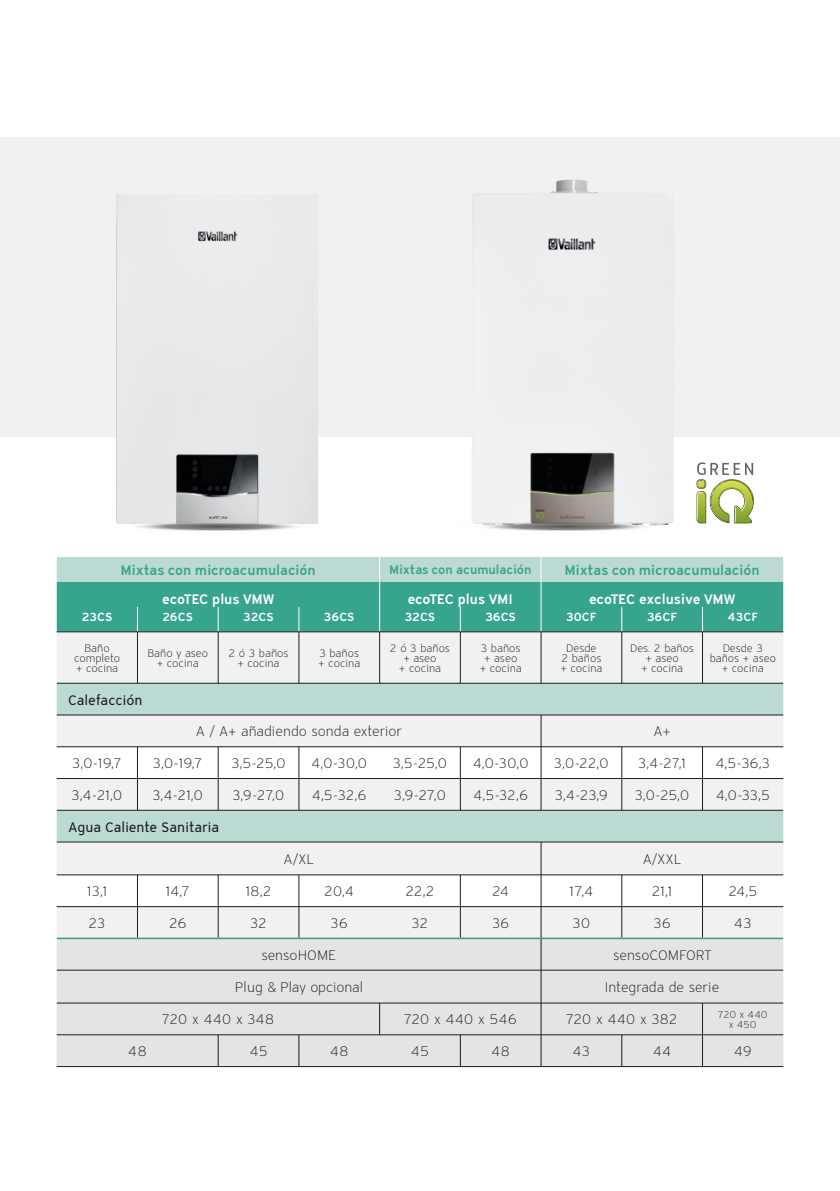
<style>
.page{position:relative;width:840px;height:1191px;background:#fff}
.page>*{position:absolute;margin:0;border:0;box-sizing:border-box;transform-origin:0 0}
.t1{font:300 14px "Vaillant 14";letter-spacing:-.01em;color:#1d1d1b}
.t2{font:600 14px "Vaillant 14";color:#37a48e}
.t3{font:600 14px "Vaillant 14";color:#fff}
.t4{font:14px "Vaillant 14";color:#1d1d1b}
.t5{font:600 12.6px "Vaillant 14";color:#37a48e}
.t6{font:600 12px "Vaillant 14";letter-spacing:-.01em;color:#fff}
.t7{font:300 11px/10px "Vaillant 14";color:#1d1d1b;text-align:center}
.t8{font:300 10px/10px "Vaillant 14";letter-spacing:-.015em;color:#1d1d1b;text-align:center}
</style>
<div class="page">
<div style="left:0;top:137px;width:839px;height:299px;background:#f1f1f1"></div>
<svg style="left:107px;top:518px;width:219px;height:16px"></svg>
<img style="left:116px;top:194px;width:202px;height:330px">
<svg style="left:454px;top:518px;width:220px;height:16px"></svg>
<img style="left:471px;top:180px;width:202px;height:345px">
<svg style="left:696px;top:462px;width:58px;height:61px"></svg>
<svg style="left:57px;top:632px;width:725px;height:305px;fill:#f1f1f1"></svg>
<svg style="left:57px;top:747px;width:725px;height:159px"></svg>
<div style="left:57px;top:939px;width:725px;height:127px;background:#e4e4e3"></div>
<svg style="left:57px;top:557px;width:725px;height:74px;background:#64b6a6"></svg>
<hr style="left:137px;top:632px;width:1px;height:51px;background:#1d1d1b">
<hr style="left:218px;top:632px;width:1px;height:51px;background:#1d1d1b">
<hr style="left:298px;top:632px;width:1px;height:51px;background:#1d1d1b">
<hr style="left:379px;top:632px;width:1px;height:51px;background:#1d1d1b">
<hr style="left:460px;top:632px;width:1px;height:51px;background:#1d1d1b">
<hr style="left:540px;top:632px;width:1px;height:51px;background:#1d1d1b">
<hr style="left:621px;top:632px;width:1px;height:51px;background:#1d1d1b">
<hr style="left:701px;top:632px;width:1px;height:51px;background:#1d1d1b">
<hr style="left:540px;top:715px;width:1px;height:95px;background:#1d1d1b">
<hr style="left:137px;top:746px;width:1px;height:64px;background:#1d1d1b">
<hr style="left:218px;top:746px;width:1px;height:64px;background:#1d1d1b">
<hr style="left:298px;top:746px;width:1px;height:64px;background:#1d1d1b">
<hr style="left:460px;top:746px;width:1px;height:64px;background:#1d1d1b">
<hr style="left:621px;top:746px;width:1px;height:64px;background:#1d1d1b">
<hr style="left:701px;top:746px;width:1px;height:64px;background:#1d1d1b">
<hr style="left:540px;top:842px;width:1px;height:224px;background:#1d1d1b">
<hr style="left:137px;top:875px;width:1px;height:62px;background:#1d1d1b">
<hr style="left:218px;top:875px;width:1px;height:62px;background:#1d1d1b">
<hr style="left:298px;top:875px;width:1px;height:62px;background:#1d1d1b">
<hr style="left:460px;top:875px;width:1px;height:62px;background:#1d1d1b">
<hr style="left:621px;top:875px;width:1px;height:62px;background:#1d1d1b">
<hr style="left:701px;top:875px;width:1px;height:62px;background:#1d1d1b">
<hr style="left:379px;top:1003px;width:1px;height:31px;background:#1d1d1b">
<hr style="left:701px;top:1003px;width:1px;height:63px;background:#1d1d1b">
<hr style="left:218px;top:1034px;width:1px;height:32px;background:#1d1d1b">
<hr style="left:298px;top:1034px;width:1px;height:32px;background:#1d1d1b">
<hr style="left:460px;top:1034px;width:1px;height:32px;background:#1d1d1b">
<hr style="left:621px;top:1034px;width:1px;height:32px;background:#1d1d1b">
<hr style="left:57px;top:937px;width:725px;height:2px;background:#37a48e">
<hr style="left:57px;top:631px;width:725px;height:1px;background:#1d1d1b">
<hr style="left:57px;top:683px;width:725px;height:1px;background:#1d1d1b">
<hr style="left:57px;top:714px;width:725px;height:1px;background:#1d1d1b">
<hr style="left:57px;top:746px;width:725px;height:1px;background:#1d1d1b">
<hr style="left:57px;top:778px;width:725px;height:1px;background:#1d1d1b">
<hr style="left:57px;top:810px;width:725px;height:1px;background:#1d1d1b">
<hr style="left:57px;top:841px;width:725px;height:1px;background:#1d1d1b">
<hr style="left:57px;top:874px;width:725px;height:1px;background:#1d1d1b">
<hr style="left:57px;top:906px;width:725px;height:1px;background:#1d1d1b">
<hr style="left:57px;top:969px;width:725px;height:1px;background:#1d1d1b">
<hr style="left:57px;top:1002px;width:725px;height:1px;background:#1d1d1b">
<hr style="left:57px;top:1034px;width:725px;height:1px;background:#1d1d1b">
<hr style="left:57px;top:1066px;width:725px;height:1px;background:#1d1d1b">
<p class="t2" style="left:120px;top:564px;width:197px">Mixtas con microacumulación</p>
<p class="t5" style="left:389px;top:564px;width:144px">Mixtas con acumulación</p>
<p class="t2" style="left:564px;top:564px;width:197px">Mixtas con microacumulación</p>
<p class="t3" style="left:162px;top:593px;width:113px">ecoTEC plus VMW</p>
<p class="t3" style="left:407px;top:593px;width:107px">ecoTEC plus VMI</p>
<p class="t3" style="left:588px;top:593px;width:148px">ecoTEC exclusive VMW</p>
<p class="t6" style="left:82px;top:611px;width:32px">23CS</p>
<p class="t6" style="left:162px;top:611px;width:32px">26CS</p>
<p class="t6" style="left:243px;top:611px;width:32px">32CS</p>
<p class="t6" style="left:324px;top:611px;width:32px">36CS</p>
<p class="t6" style="left:404px;top:611px;width:32px">32CS</p>
<p class="t6" style="left:485px;top:611px;width:32px">36CS</p>
<p class="t6" style="left:566px;top:611px;width:32px">30CF</p>
<p class="t6" style="left:646px;top:611px;width:32px">36CF</p>
<p class="t6" style="left:727px;top:611px;width:32px">43CF</p>
<p class="t7" style="left:74px;top:644px;width:48px">Baño completo + cocina</p>
<p class="t7" style="left:147px;top:649px;width:62px">Baño y aseo + cocina</p>
<p class="t7" style="left:228px;top:649px;width:62px">2 ó 3 baños + cocina</p>
<p class="t7" style="left:318px;top:649px;width:43px;text-align:left">3 baños + cocina</p>
<p class="t7" style="left:390px;top:644px;width:62px">2 ó 3 baños + aseo<br>+ cocina</p>
<p class="t7" style="left:479px;top:644px;width:43px">3 baños + aseo + cocina</p>
<p class="t7" style="left:560px;top:644px;width:43px">Desde<br>2 baños + cocina</p>
<p class="t7" style="left:630px;top:644px;width:65px">Des. 2 baños + aseo<br>+ cocina</p>
<p class="t7" style="left:709px;top:644px;width:68px">Desde 3 baños + aseo + cocina</p>
<p class="t4" style="left:68px;top:693px;width:76px">Calefacción</p>
<p class="t1" style="left:196px;top:725px;width:208px">A / A+ añadiendo sonda exterior</p>
<p class="t1" style="left:653px;top:725px;width:19px">A+</p>
<p class="t1" style="left:72px;top:757px;width:51px">3,0-19,7</p>
<p class="t1" style="left:153px;top:757px;width:51px">3,0-19,7</p>
<p class="t1" style="left:231px;top:757px;width:56px">3,5-25,0</p>
<p class="t1" style="left:311px;top:757px;width:57px">4,0-30,0</p>
<p class="t1" style="left:392px;top:757px;width:56px">3,5-25,0</p>
<p class="t1" style="left:472px;top:757px;width:57px">4,0-30,0</p>
<p class="t1" style="left:553px;top:757px;width:56px">3,0-22,0</p>
<p class="t1" style="left:638px;top:757px;width:49px">3,4-27,1</p>
<p class="t1" style="left:715px;top:757px;width:56px">4,5-36,3</p>
<p class="t1" style="left:72px;top:789px;width:52px">3,4-21,0</p>
<p class="t1" style="left:152px;top:789px;width:52px">3,4-21,0</p>
<p class="t1" style="left:232px;top:789px;width:53px">3,9-27,0</p>
<p class="t1" style="left:311px;top:789px;width:56px">4,5-32,6</p>
<p class="t1" style="left:394px;top:789px;width:53px">3,9-27,0</p>
<p class="t1" style="left:473px;top:789px;width:56px">4,5-32,6</p>
<p class="t1" style="left:554px;top:789px;width:55px">3,4-23,9</p>
<p class="t1" style="left:634px;top:789px;width:56px">3,0-25,0</p>
<p class="t1" style="left:715px;top:789px;width:56px">4,0-33,5</p>
<p class="t4" style="left:68px;top:820px;width:153px">Agua Caliente Sanitaria</p>
<p class="t1" style="left:283px;top:853px;width:32px">A/XL</p>
<p class="t1" style="left:642px;top:853px;width:40px">A/XXL</p>
<p class="t1" style="left:87px;top:885px;width:22px">13,1</p>
<p class="t1" style="left:165px;top:885px;width:26px">14,7</p>
<p class="t1" style="left:245px;top:885px;width:28px">18,2</p>
<p class="t1" style="left:324px;top:885px;width:31px">20,4</p>
<p class="t1" style="left:405px;top:885px;width:31px">22,2</p>
<p class="t1" style="left:492px;top:885px;width:19px">24</p>
<p class="t1" style="left:569px;top:885px;width:26px">17,4</p>
<p class="t1" style="left:651px;top:885px;width:22px">21,1</p>
<p class="t1" style="left:728px;top:885px;width:31px">24,5</p>
<p class="t1" style="left:89px;top:917px;width:18px">23</p>
<p class="t1" style="left:169px;top:917px;width:19px">26</p>
<p class="t1" style="left:250px;top:917px;width:18px">32</p>
<p class="t1" style="left:330px;top:917px;width:19px">36</p>
<p class="t1" style="left:411px;top:917px;width:18px">32</p>
<p class="t1" style="left:491px;top:917px;width:19px">36</p>
<p class="t1" style="left:572px;top:917px;width:19px">30</p>
<p class="t1" style="left:653px;top:917px;width:19px">36</p>
<p class="t1" style="left:733px;top:917px;width:19px">43</p>
<p class="t1" style="left:261px;top:948px;width:76px">sensoHOME</p>
<p class="t1" style="left:613px;top:948px;width:99px">sensoCOMFORT</p>
<p class="t1" style="left:235px;top:981px;width:129px">Plug &amp; Play opcional</p>
<p class="t1" style="left:604px;top:981px;width:116px">Integrada de serie</p>
<p class="t1" style="left:162px;top:1013px;width:114px">720 x 440 x 348</p>
<p class="t1" style="left:403px;top:1013px;width:115px">720 x 440 x 546</p>
<p class="t1" style="left:565px;top:1013px;width:113px">720 x 440 x 382</p>
<p class="t8" style="left:717px;top:1010px;width:51px">720 x 440 x 450</p>
<p class="t1" style="left:128px;top:1045px;width:21px">48</p>
<p class="t1" style="left:249px;top:1045px;width:20px">45</p>
<p class="t1" style="left:329px;top:1045px;width:21px">48</p>
<p class="t1" style="left:410px;top:1045px;width:20px">45</p>
<p class="t1" style="left:491px;top:1045px;width:21px">48</p>
<p class="t1" style="left:572px;top:1045px;width:19px">43</p>
<p class="t1" style="left:652px;top:1045px;width:20px">44</p>
<p class="t1" style="left:733px;top:1045px;width:20px">49</p>
</div>
